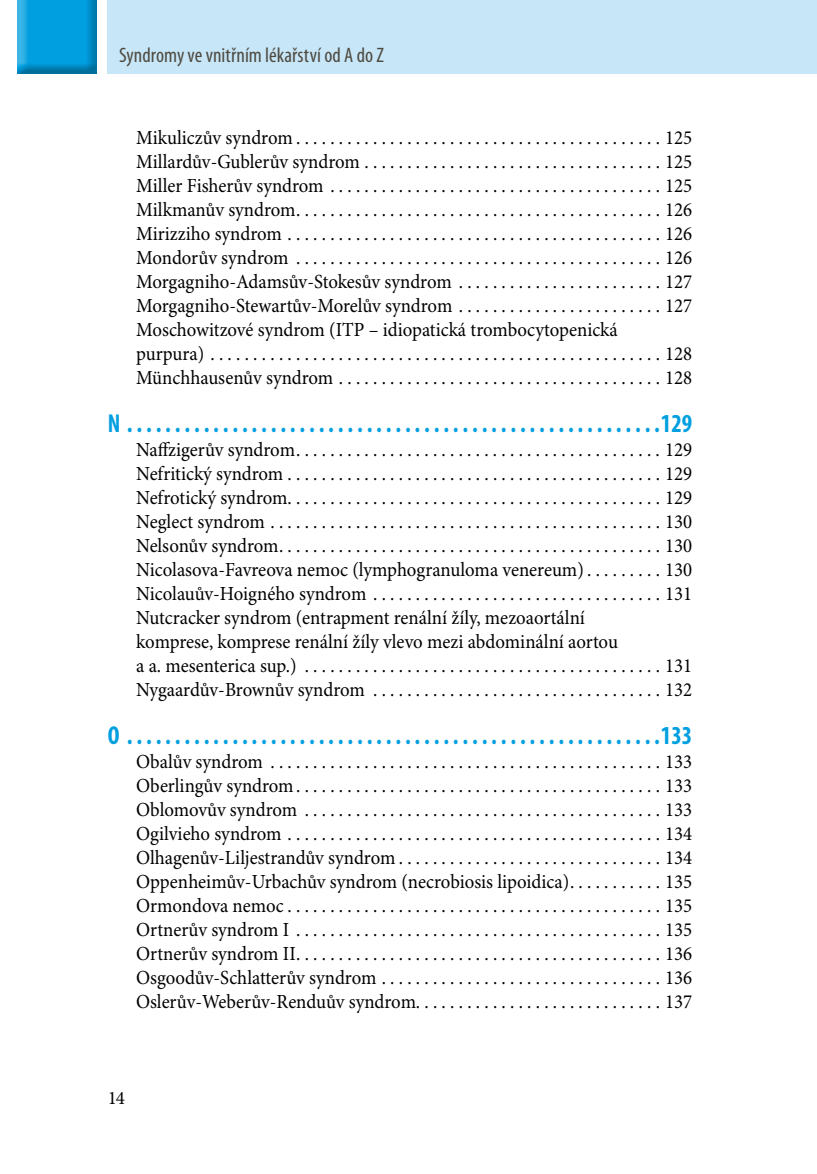
<style>
.page{position:relative;width:817px;height:1174px;background:#fff}
.page>*{position:absolute;margin:0;border:0;box-sizing:border-box;transform-origin:0 0}
.t1{font:700 condensed 26px "Myriad Pro";color:#009fe0;scale:.94 1}
.t2{font:condensed 21px "Myriad Pro";letter-spacing:.005em;color:#4e4a40}
.t3{font:20px/24px "Minion Pro";color:#000;scale:.94 1}
.t4{font:19px "Minion Pro";color:#000}
</style>
<div class="page">
<div style="left:108px;top:0;width:708px;height:74px;background:#c7e6f8"></div>
<img style="left:17px;top:0;width:79px;height:74px">
<p class="t2" style="left:119px;top:43px;width:266px">Syndromy ve vnitřním lékařství od A do Z</p>
<p class="t3" style="left:136px;top:126px;width:593px">Mikuliczův syndrom . . . . . . . . . . . . . . . . . . . . . . . . . . . . . . . . . . . . . . . . . . . 125<br>Millardův-Gublerův syndrom . . . . . . . . . . . . . . . . . . . . . . . . . . . . . . . . . . . 125<br>Miller Fisherův syndrom . . . . . . . . . . . . . . . . . . . . . . . . . . . . . . . . . . . . . . . 125<br>Milkmanův syndrom . . . . . . . . . . . . . . . . . . . . . . . . . . . . . . . . . . . . . . . . . . . 126<br>Mirizziho syndrom . . . . . . . . . . . . . . . . . . . . . . . . . . . . . . . . . . . . . . . . . . . . 126<br>Mondorův syndrom . . . . . . . . . . . . . . . . . . . . . . . . . . . . . . . . . . . . . . . . . . . 126<br>Morgagniho-Adamsův-Stokesův syndrom . . . . . . . . . . . . . . . . . . . . . . . . 127<br>Morgagniho-Stewartův-Morelův syndrom . . . . . . . . . . . . . . . . . . . . . . . . 127<br>Moschowitzové syndrom (ITP – idiopatická trombocytopenická<br>purpura) . . . . . . . . . . . . . . . . . . . . . . . . . . . . . . . . . . . . . . . . . . . . . . . . . . . . . 128<br>Münchhausenův syndrom . . . . . . . . . . . . . . . . . . . . . . . . . . . . . . . . . . . . . . 128</p>
<h1 class="t1" style="left:108px;top:407px;width:623px">N . . . . . . . . . . . . . . . . . . . . . . . . . . . . . . . . . . . . . . . . . . . . . . . . . . . . . . . .129</h1>
<p class="t3" style="left:136px;top:438px;width:593px">Naffzigerův syndrom . . . . . . . . . . . . . . . . . . . . . . . . . . . . . . . . . . . . . . . . . . . 129<br>Nefritický syndrom . . . . . . . . . . . . . . . . . . . . . . . . . . . . . . . . . . . . . . . . . . . . 129<br>Nefrotický syndrom. . . . . . . . . . . . . . . . . . . . . . . . . . . . . . . . . . . . . . . . . . . . 129<br>Neglect syndrom . . . . . . . . . . . . . . . . . . . . . . . . . . . . . . . . . . . . . . . . . . . . . . 130<br>Nelsonův syndrom . . . . . . . . . . . . . . . . . . . . . . . . . . . . . . . . . . . . . . . . . . . . . 130<br>Nicolasova-Favreova nemoc (lymphogranuloma venereum) . . . . . . . . . 130<br>Nicolauův-Hoigného syndrom . . . . . . . . . . . . . . . . . . . . . . . . . . . . . . . . . . 131<br>Nutcracker syndrom (entrapment renální žíly, mezoaortální<br>komprese, komprese renální žíly vlevo mezi abdominální aortou<br>a a. mesenterica sup.) . . . . . . . . . . . . . . . . . . . . . . . . . . . . . . . . . . . . . . . . . . 131<br>Nygaardův-Brownův syndrom . . . . . . . . . . . . . . . . . . . . . . . . . . . . . . . . . . 132</p>
<h1 class="t1" style="left:108px;top:719px;width:623px">O . . . . . . . . . . . . . . . . . . . . . . . . . . . . . . . . . . . . . . . . . . . . . . . . . . . . . . . .133</h1>
<p class="t3" style="left:136px;top:750px;width:593px;text-align:justify">Obalův syndrom . . . . . . . . . . . . . . . . . . . . . . . . . . . . . . . . . . . . . . . . . . . . . . 133<br>Oberlingův syndrom . . . . . . . . . . . . . . . . . . . . . . . . . . . . . . . . . . . . . . . . . . . 133<br>Oblomovův syndrom . . . . . . . . . . . . . . . . . . . . . . . . . . . . . . . . . . . . . . . . . . 133<br>Ogilvieho syndrom . . . . . . . . . . . . . . . . . . . . . . . . . . . . . . . . . . . . . . . . . . . . 134<br>Olhagenův-Liljestrandův syndrom . . . . . . . . . . . . . . . . . . . . . . . . . . . . . . . 134<br>Oppenheimův-Urbachův syndrom (necrobiosis lipoidica) . . . . . . . . . . . 135<br>Ormondova nemoc . . . . . . . . . . . . . . . . . . . . . . . . . . . . . . . . . . . . . . . . . . . . 135<br>Ortnerův syndrom I . . . . . . . . . . . . . . . . . . . . . . . . . . . . . . . . . . . . . . . . . . . 135<br>Ortnerův syndrom II . . . . . . . . . . . . . . . . . . . . . . . . . . . . . . . . . . . . . . . . . . . 136<br>Osgoodův-Schlatterův syndrom . . . . . . . . . . . . . . . . . . . . . . . . . . . . . . . . . 136<br>Oslerův-Weberův-Renduův syndrom. . . . . . . . . . . . . . . . . . . . . . . . . . . . . 137</p>
<p class="t4" style="left:108px;top:1087px;width:19px">14</p>
</div>
